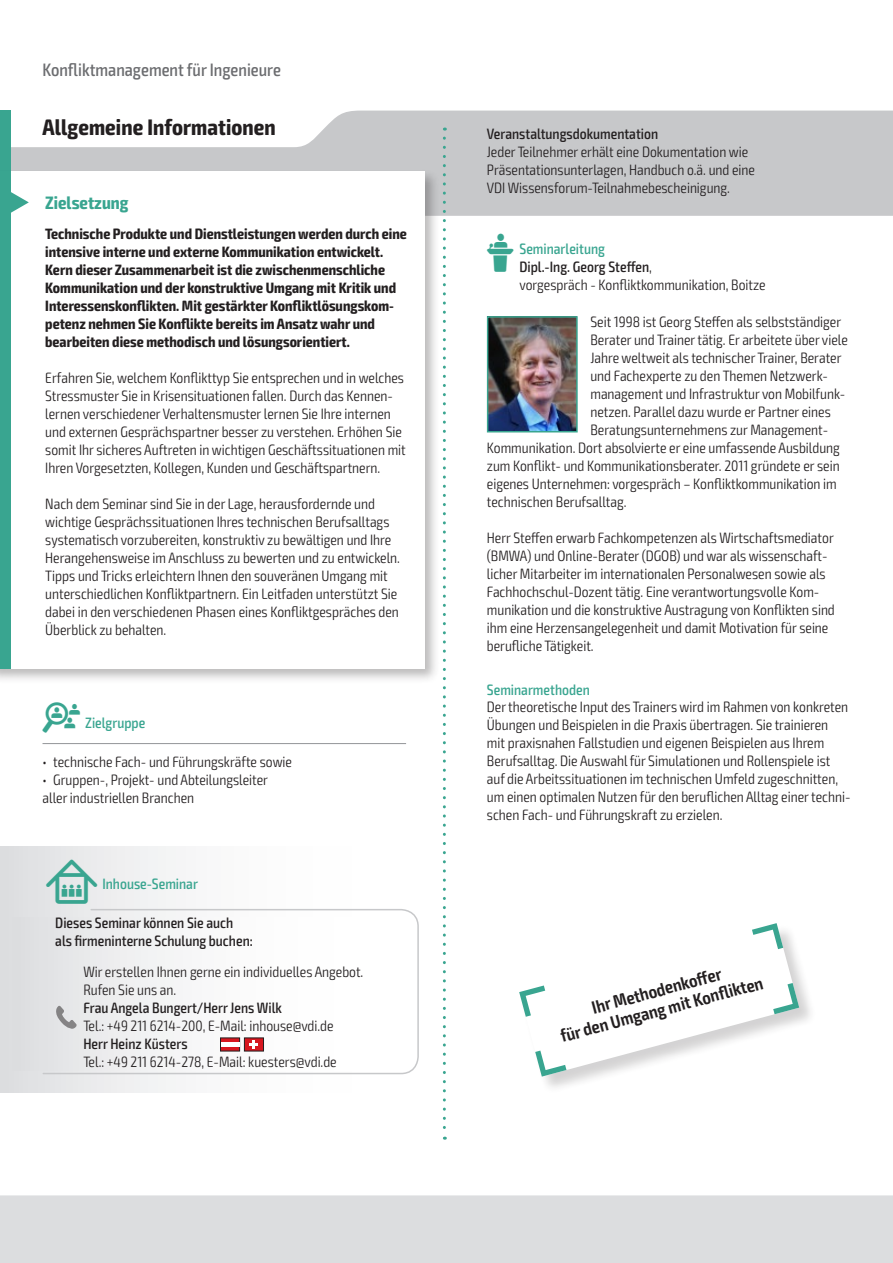
<style>
.page{position:relative;width:893px;height:1263px;background:#fff}
.page>*{position:absolute;margin:0;border:0;box-sizing:border-box;transform-origin:0 0}
.t1{font:700 condensed 22.5px "Exo 2";letter-spacing:.005em;color:#231f20}
.t2{font:600 condensed 18px/19.5px "Exo 2";color:#231f20;text-align:center}
.t3{font:500 condensed 18px "Exo 2";color:#6c6d70}
.t4{font:700 condensed 18px "Exo 2";color:#39a590}
.t5{font:300 condensed 15px/18px "Exo 2";color:#231f20}
.t6{font:700 condensed 15px/18px "Exo 2";color:#231f20}
.t7{font:500 condensed 15px/18px "Exo 2";color:#231f20}
.t8{font:500 condensed 15px "Exo 2";color:#39a590}
.s1{font-family:"VDI Iconset S4 A Regular";font-weight:400;font-stretch:normal}
.s2{font-family:"VDI Iconset S4 A Regular";font-weight:400;font-stretch:normal;font-size:15.45px}
.s3{font-weight:500}
</style>
<div class="page">
<div style="left:0;top:1195px;width:893px;height:68px;background:#dcdddf"></div>
<svg style="left:11px;top:111px;width:881px;height:105px;fill:#c7c8ca"></svg>
<hr style="left:892px;top:111px;width:1px;height:105px;background:#39a590">
<div style="left:0;top:111px;width:11px;height:63px;background:#39a590"></div>
<hr style="left:43px;top:743px;width:363px;height:1px;background:#939598">
<div style="left:0;top:168px;width:440px;height:516px;background:#231f20;opacity:.3"></div>
<div style="left:0;top:171px;width:424px;height:498px;background:#fff"></div>
<div style="left:0;top:171px;width:11px;height:498px;background:#39a590"></div>
<svg style="left:11px;top:192px;width:18px;height:21px"></svg>
<div style="left:520px;top:924px;width:297px;height:170px;background:#231f20;opacity:.2"></div>
<svg style="left:519px;top:923px;width:280px;height:153px"></svg>
<img style="left:490px;top:319px;width:85px;height:110px">
<div style="left:487px;top:316px;width:91px;height:116px;border:2px solid #39a590"></div>
<div style="left:0;top:846px;width:419px;height:247px;background:linear-gradient(to right,#e2e3e5,#fff)"></div>
<svg style="left:42px;top:908px;width:377px;height:167px"></svg>
<div style="left:13px;top:918px;width:382px;height:152px;background:linear-gradient(to right,#e3e3e5,#fff)"></div>
<svg style="left:220px;top:1037px;width:44px;height:14px"></svg>
<hr style="left:221px;top:1042px;width:18px;height:4px;background:#fff">
<svg style="left:56px;top:1006px;width:21px;height:23px"></svg>
<svg style="left:443px;top:138px;width:3px;height:1002px"></svg>
<p class="t3" style="left:43px;top:59px;width:240px">Konfliktmanagement für Ingenieure</p>
<h1 class="t1" style="left:43px;top:113px;width:235px">Allgemeine Informationen</h1>
<p class="t7" style="left:487px;top:125px;width:173px">Veranstaltungsdokumentation</p>
<p class="t5" style="left:487px;top:143px;width:270px">Jeder Teilnehmer erhält eine Dokumentation wie<br>Präsentationsunterlagen, Handbuch o.ä. und eine<br>VDI Wissensforum-Teilnahmebescheinigung.</p>
<p class="t4" style="left:45px;top:192px;width:85px">Zielsetzung</p>
<p class="t6" style="left:45px;top:225px;width:363px">Technische Produkte und Dienstleistungen werden durch eine intensive interne und externe Kommunikation entwickelt.<br>Kern dieser Zusammenarbeit ist die zwischenmenschliche Kommunikation und der konstruktive Umgang mit Kritik und Interessenskonflikten. Mit gestärkter Konfliktlösungskom&shy;petenz nehmen Sie Konflikte bereits im Ansatz wahr und bearbeiten diese methodisch und lösungsorientiert.</p>
<p class="t5" style="left:45px;top:369px;width:362px">Erfahren Sie, welchem Konflikttyp Sie entsprechen und in welches Stressmuster Sie in Krisensituationen fallen. Durch das Kennen&shy;lernen verschiedener Verhaltensmuster lernen Sie Ihre internen und externen Gesprächspartner besser zu verstehen. Erhöhen Sie somit Ihr sicheres Auftreten in wichtigen Geschäftssituationen mit Ihren Vorgesetzten, Kollegen, Kunden und Geschäftspartnern.</p>
<p class="t5" style="left:45px;top:495px;width:356px">Nach dem Seminar sind Sie in der Lage, herausfordernde und wichtige Gesprächssituationen Ihres technischen Berufsalltags systematisch vorzubereiten, konstruktiv zu bewältigen und Ihre Herangehensweise im Anschluss zu bewerten und zu entwickeln.<br>Tipps und Tricks erleichtern Ihnen den souveränen Umgang mit unterschiedlichen Konfliktpartnern. Ein Leitfaden unterstützt Sie dabei in den verschiedenen Phasen eines Konfliktgespräches den Überblick zu behalten.</p>
<p class="t8" style="left:43px;top:714px;width:104px"><span class="s1">Z</span> Zielgruppe</p>
<p class="t5" style="left:43px;top:753px;width:251px">• technische Fach- und Führungskräfte sowie</p>
<p class="t5" style="left:43px;top:771px;width:227px">• Gruppen-, Projekt- und Abteilungsleiter aller industriellen Branchen</p>
<p class="t8" style="left:46px;top:875px;width:153px"><span class="s2">I</span> Inhouse-Seminar</p>
<p class="t7" style="left:55px;top:914px;width:199px">Dieses Seminar können Sie auch als firmeninterne Schulung buchen:</p>
<p class="t5" style="left:83px;top:963px;width:282px">Wir erstellen Ihnen gerne ein individuelles Angebot.<br>Rufen Sie uns an.</p>
<p class="t7" style="left:83px;top:999px;width:200px">Frau Angela Bungert/Herr Jens Wilk</p>
<p class="t5" style="left:83px;top:1017px;width:252px">Tel.: +49 211 6214-200, E-Mail: inhouse@vdi.de</p>
<p class="t7" style="left:83px;top:1035px;width:106px">Herr Heinz Küsters</p>
<p class="t5" style="left:83px;top:1053px;width:255px">Tel.: +49 211 6214-278, E-Mail: kuesters@vdi.de</p>
<p class="t8" style="left:487px;top:240px;width:120px"><span class="s1">L</span> Seminarleitung</p>
<p class="t5" style="left:519px;top:258px;width:248px"><span class="s3">Dipl.-Ing. Georg Steffen</span>,<br>vorgespräch - Konfliktkommunikation, Boitze</p>
<p class="t5" style="left:590px;top:313px;width:252px">Seit 1998 ist Georg Steffen als selbstständiger</p>
<p class="t5" style="left:590px;top:331px;width:259px">Berater und Trainer tätig. Er arbeitete über viele</p>
<p class="t5" style="left:590px;top:349px;width:253px">Jahre weltweit als technischer Trainer, Berater</p>
<p class="t5" style="left:590px;top:367px;width:237px">und Fachexperte zu den Themen Netzwerk-</p>
<p class="t5" style="left:590px;top:385px;width:256px">management und Infrastruktur von Mobilfunk-</p>
<p class="t5" style="left:590px;top:403px;width:242px">netzen. Parallel dazu wurde er Partner eines</p>
<p class="t5" style="left:590px;top:421px;width:239px">Beratungsunternehmens zur Management-</p>
<p class="t5" style="left:487px;top:439px;width:355px">Kommunikation. Dort absolvierte er eine umfassende Ausbildung</p>
<p class="t5" style="left:487px;top:457px;width:354px">zum Konflikt- und Kommunikationsberater. 2011 gründete er sein</p>
<p class="t5" style="left:487px;top:475px;width:351px">eigenes Unternehmen: vorgespräch – Konfliktkommunikation im</p>
<p class="t5" style="left:487px;top:493px;width:141px">technischen Berufsalltag.</p>
<p class="t5" style="left:487px;top:529px;width:349px">Herr Steffen erwarb Fachkompetenzen als Wirtschaftsmediator (BMWA) und Online-Berater (DGOB) und war als wissenschaft&shy;licher Mitarbeiter im internationalen Personalwesen sowie als Fachhochschul-Dozent tätig. Eine verantwortungsvolle Kom&shy;munikation und die konstruktive Austragung von Konflikten sind ihm eine Herzensangelegenheit und damit Motivation für seine berufliche Tätigkeit.</p>
<p class="t8" style="left:487px;top:680px;width:104px">Seminarmethoden</p>
<p class="t5" style="left:487px;top:698px;width:365px">Der theoretische Input des Trainers wird im Rahmen von konkreten Übungen und Beispielen in die Praxis übertragen. Sie trainieren<br>mit praxisnahen Fallstudien und eigenen Beispielen aus Ihrem Berufsalltag. Die Auswahl für Simulationen und Rollenspiele ist auf die Arbeitssituationen im technischen Umfeld zugeschnitten, um einen optimalen Nutzen für den beruflichen Alltag einer techni&shy;schen Fach- und Führungskraft zu erzielen.</p>
<p class="t2" style="left:553px;top:1008px;width:211px;rotate:-15deg">Ihr Methodenkoff er<br>für den Umgang mit Konfl ikten</p>
</div>
